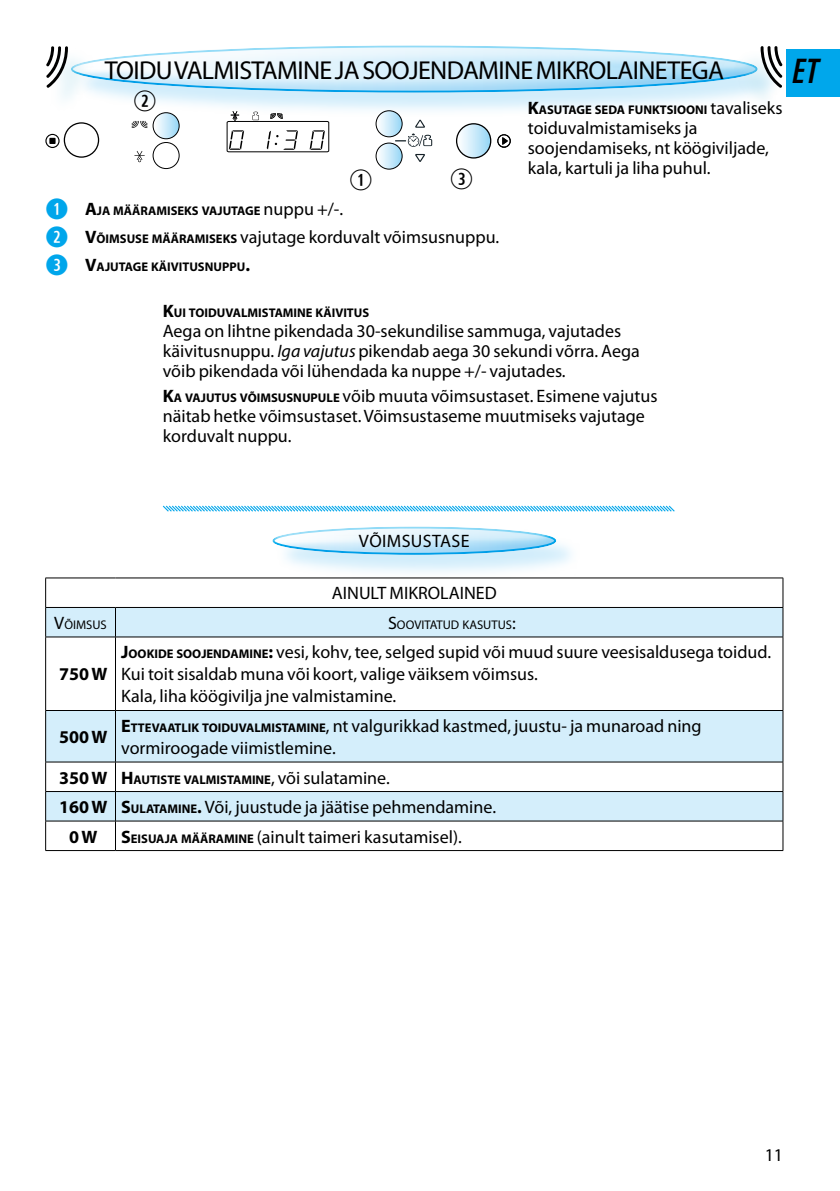
<style>
.page{position:relative;width:840px;height:1191px;background:#fff}
.page>*{position:absolute;margin:0;border:0;box-sizing:border-box;transform-origin:0 0}
.t1{font:italic 600 condensed 36px "Myriad Pro";color:#000}
.t2{font:28px "Combi Numerals";color:#000}
.t3{font:26px "Myriad Pro";letter-spacing:-.025em;color:#000}
.t4{font:18px/20px "Myriad Pro";color:#000}
.t5{font:18px "Myriad Pro";letter-spacing:.02em;color:#000}
.t6{font:700 18px "Myriad Pro";color:#000}
.t7{font:700 12.6px "Myriad Pro";color:#000}
.t8{font:12.6px "Myriad Pro";color:#000}
.s1{font-size:18px}
.s2{font-weight:400;font-size:18px}
.s3{font-family:"Combi Numerals";font-size:28px;color:#00a6eb}
.s4{font-family:"Combi Numerals";font-weight:700;font-size:28px;color:#00a6eb}
.s5{font-weight:700}
.s6{font-weight:700;font-size:12.6px}
.s7{font-style:italic}
</style>
<div class="page">
<div style="left:785px;top:50px;width:54px;height:47px;background:#00a7eb"></div>
<div style="left:276px;top:530px;width:304px;height:50px;background:#c2e7fa;opacity:.75"></div>
<div style="left:261px;top:528px;width:309px;height:28px;background:#c2e7fa;opacity:.75"></div>
<div style="left:74px;top:49px;width:706px;height:68px;background:#c2e7fa;opacity:.75"></div>
<div style="left:56px;top:31px;width:712px;height:50px;background:#fff;opacity:.75"></div>
<div style="left:59px;top:57px;width:712px;height:37px;background:#c2e7fa;opacity:.75"></div>
<svg style="left:162px;top:505px;width:513px;height:7px"></svg>
<svg style="left:46px;top:608px;width:736px;height:212px;fill:#d4eefb"></svg>
<hr style="left:115px;top:761px;width:667px;height:1px;background:#000">
<hr style="left:115px;top:791px;width:667px;height:1px;background:#000">
<hr style="left:115px;top:820px;width:667px;height:1px;background:#000">
<svg style="left:115px;top:762px;width:1px;height:88px"></svg>
<hr style="left:115px;top:850px;width:667px;height:1px;background:#000">
<hr style="left:45px;top:577px;width:70px;height:1px;background:#000">
<hr style="left:115px;top:577px;width:667px;height:1px;background:#000">
<hr style="left:45px;top:607px;width:70px;height:1px;background:#000">
<hr style="left:115px;top:607px;width:667px;height:1px;background:#000">
<svg style="left:782px;top:578px;width:1px;height:58px"></svg>
<hr style="left:782px;top:637px;width:1px;height:73px;background:#000">
<hr style="left:782px;top:710px;width:1px;height:51px;background:#000">
<svg style="left:782px;top:762px;width:1px;height:88px"></svg>
<svg style="left:45px;top:578px;width:1px;height:58px"></svg>
<svg style="left:115px;top:607px;width:1px;height:29px"></svg>
<hr style="left:45px;top:636px;width:70px;height:1px;background:#000">
<hr style="left:45px;top:637px;width:1px;height:73px;background:#000">
<hr style="left:115px;top:636px;width:667px;height:1px;background:#000">
<hr style="left:115px;top:637px;width:1px;height:73px;background:#000">
<hr style="left:45px;top:710px;width:70px;height:1px;background:#000">
<hr style="left:45px;top:710px;width:1px;height:51px;background:#000">
<hr style="left:115px;top:710px;width:667px;height:1px;background:#000">
<hr style="left:115px;top:710px;width:1px;height:51px;background:#000">
<hr style="left:45px;top:761px;width:70px;height:1px;background:#000">
<hr style="left:45px;top:791px;width:70px;height:1px;background:#000">
<hr style="left:45px;top:820px;width:70px;height:1px;background:#000">
<svg style="left:45px;top:762px;width:1px;height:88px"></svg>
<hr style="left:45px;top:850px;width:70px;height:1px;background:#000">
<div style="left:51px;top:49px;width:42px;height:62px;background:#c3e6f0;opacity:.75"></div>
<svg style="left:46px;top:45px;width:22px;height:44px"></svg>
<div style="left:735px;top:49px;width:42px;height:62px;background:#c3e6f0;opacity:.75"></div>
<svg style="left:760px;top:45px;width:22px;height:44px"></svg>
<svg style="left:153px;top:113px;width:26px;height:26px"></svg>
<div style="left:152px;top:112px;width:27px;height:27px;border:1px solid #000;border-radius:50%"></div>
<div style="left:152px;top:142px;width:27px;height:27px;border:1px solid #000;border-radius:50%"></div>
<svg style="left:231px;top:111px;width:8px;height:9px"></svg>
<svg style="left:252px;top:112px;width:7px;height:8px"></svg>
<svg style="left:270px;top:113px;width:13px;height:6px"></svg>
<svg style="left:229px;top:130px;width:15px;height:20px"></svg>
<svg style="left:309px;top:130px;width:16px;height:20px"></svg>
<svg style="left:266px;top:130px;width:32px;height:20px"></svg>
<div style="left:227px;top:121px;width:102px;height:31px;border:1px solid #000;border-radius:2px"></div>
<svg style="left:456px;top:124px;width:34px;height:34px"></svg>
<div style="left:455px;top:123px;width:36px;height:36px;border:1px solid #000;border-radius:50%"></div>
<div style="left:64px;top:122px;width:35px;height:36px;border:1px solid #000;border-radius:50%"></div>
<svg style="left:415px;top:154px;width:10px;height:8px"></svg>
<svg style="left:394px;top:119px;width:38px;height:28px"></svg>
<svg style="left:376px;top:111px;width:26px;height:26px"></svg>
<div style="left:375px;top:110px;width:27px;height:27px;border:1px solid #000;border-radius:50%"></div>
<svg style="left:376px;top:143px;width:26px;height:26px"></svg>
<div style="left:375px;top:143px;width:27px;height:27px;border:1px solid #000;border-radius:50%"></div>
<svg style="left:45px;top:134px;width:15px;height:14px"></svg>
<svg style="left:497px;top:134px;width:13px;height:14px"></svg>
<svg style="left:132px;top:121px;width:15px;height:7px"></svg>
<svg style="left:134px;top:151px;width:11px;height:11px"></svg>
<h3 class="t3" style="left:105px;top:56px;width:96px">TOIDU VALMI</h3>
<h3 class="t3" style="left:239px;top:56px;width:38px">STAMINE</h3>
<h3 class="t3" style="left:335px;top:56px;width:89px">JA SOOJENDAMINE</h3>
<h3 class="t3" style="left:535px;top:56px;width:83px">MI KROLAINE</h3>
<h3 class="t3" style="left:667px;top:56px;width:28px">TEGA</h3>
<h1 class="t1" style="left:791px;top:52px;width:28px">ET</h1>
<h2 class="t2" style="left:133px;top:91px;width:24px">w</h2>
<h2 class="t2" style="left:349px;top:169px;width:24px">q</h2>
<h2 class="t2" style="left:450px;top:169px;width:24px">e</h2>
<p class="t7" style="left:527px;top:102px;width:256px"><span class="s1">K</span>ASUTAGE SEDA FUNKTSIOONI <span class="s2">tavaliseks</span></p>
<p class="t4" style="left:527px;top:118px;width:242px">toiduvalmistamiseks ja soojendamiseks, nt köögiviljade, kala, kartuli ja liha puhul.</p>
<p class="t7" style="left:45px;top:204px;width:299px"><span class="s3">q</span> <span class="s1">A</span>JA MÄÄRAMISEKS VAJUTAGE <span class="s2">nuppu +/-.</span></p>
<p class="t4" style="left:45px;top:227px;width:455px"><span class="s4">w</span> <span class="s5">V</span><span class="s6">ÕIMSUSE MÄÄRAMISEKS</span> vajutage korduvalt võimsusnuppu.</p>
<p class="t7" style="left:45px;top:259px;width:206px"><span class="s3">e</span> <span class="s1">V</span>AJUTAGE KÄIVITUSNUPPU<span class="s1">.</span></p>
<p class="t7" style="left:163px;top:305px;width:208px"><span class="s1">K</span>UI TOIDUVALMISTAMINE KÄIVITUS</p>
<p class="t4" style="left:163px;top:321px;width:478px">Aega on lihtne pikendada 30-sekundilise sammuga, vajutades käivitusnuppu. <span class="s7">Iga vajutus</span> pikendab aega 30 sekundi võrra. Aega võib pikendada või lühendada ka nuppe +/- vajutades.</p>
<p class="t4" style="left:163px;top:386px;width:496px"><span class="s5">K</span><span class="s6">A VAJUTUS VÕIMSUSNUPULE</span> võib muuta võimsustaset. Esimene vajutus näitab hetke võimsustaset. Võimsustaseme muutmiseks vajutage korduvalt nuppu.</p>
<p class="t5" style="left:359px;top:531px;width:112px">Võimsustase</p>
<p class="t4" style="left:331px;top:584px;width:11px">AINUL</p>
<p class="t4" style="left:377px;top:584px;width:73px">T MI KROLAINED</p>
<p class="t8" style="left:54px;top:618px;width:53px"><span class="s1">V</span>ÕIMSUS</p>
<p class="t8" style="left:388px;top:618px;width:129px"><span class="s1">S</span>OOVITATUD KASUTUS<span class="s1">:</span></p>
<p class="t6" style="left:59px;top:664px;width:50px">750 W</p>
<p class="t4" style="left:121px;top:642px;width:651px;line-height:22px"><span class="s5">J</span><span class="s6">OOKIDE SOOJENDAMINE</span><span class="s5">:</span> vesi, kohv, tee, selged supid või muud suure veesisaldusega toidud.<br>Kui toit sisaldab muna või koort, valige väiksem võimsus.<br>Kala, liha köögivilja jne valmistamine.</p>
<p class="t6" style="left:59px;top:727px;width:50px">500 W</p>
<p class="t4" style="left:121px;top:715px;width:581px;line-height:22px"><span class="s5">E</span><span class="s6">TTEVAATLIK TOIDUVALMISTAMINE</span>, nt valgurikkad kastmed, juustu- ja munaroad ning vormiroogade viimistlemine.</p>
<p class="t7" style="left:59px;top:772px;width:332px"><span class="s1">350 W</span> <span class="s1">H</span>AUTISTE VALMISTAMINE<span class="s2">, või sulatamine.</span></p>
<p class="t4" style="left:69px;top:792px;width:428px;line-height:29.6px;text-indent:-10px"><span class="s5">160 W</span> <span class="s5">S</span><span class="s6">ULATAMINE</span><span class="s5">.</span> Või, juustude ja jäätise pehmendamine.<br><span class="s5">0 W</span></p>
<p class="t4" style="left:121px;top:827px;width:342px"><span class="s5">S</span><span class="s6">EISUAJA MÄÄRAMINE</span> (ainult taimeri kasutamisel).</p>
<p class="t4" style="left:764px;top:1145px;width:20px">11</p>
</div>
